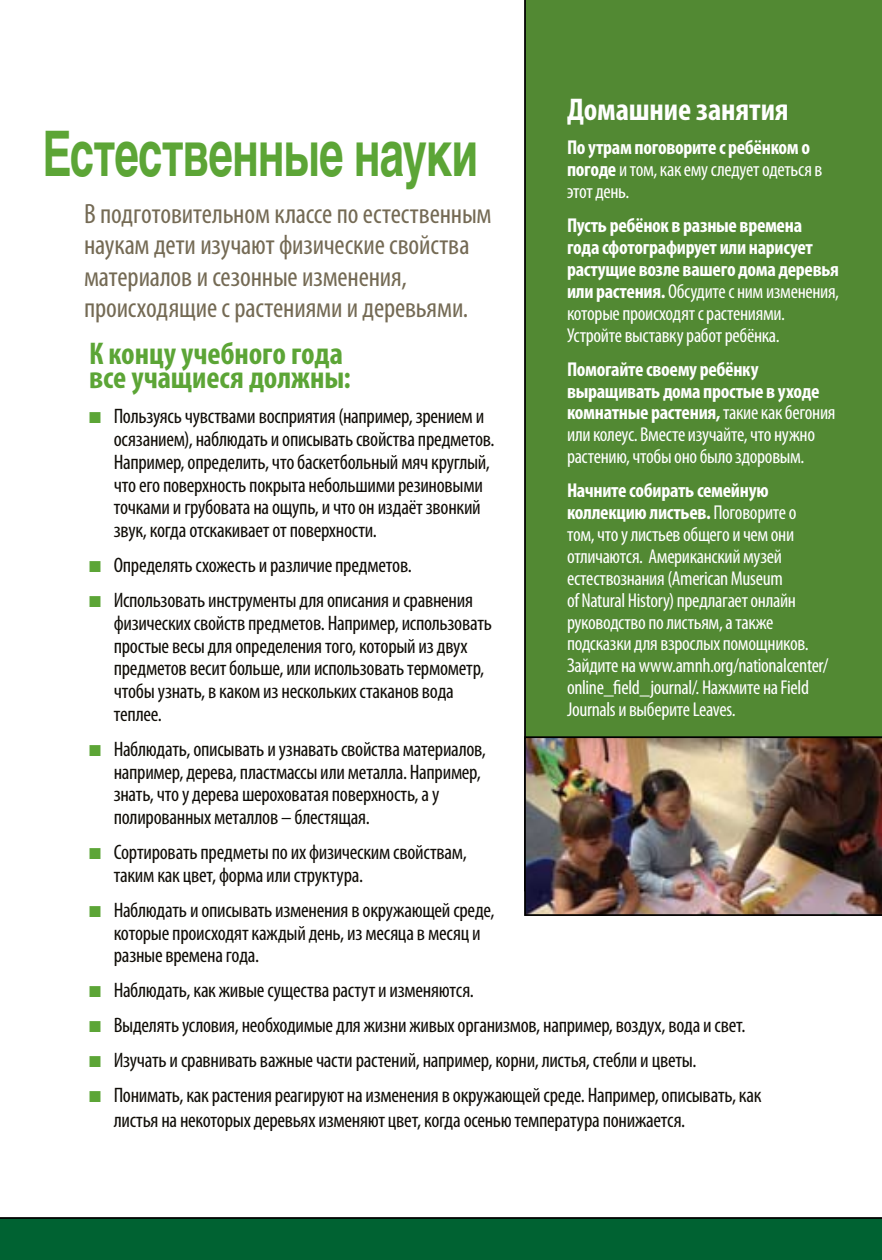
<style>
.page{position:relative;width:882px;height:1260px;background:#fff}
.page>*{position:absolute;margin:0;border:0;box-sizing:border-box;transform-origin:0 0}
.t1{font:700 63px "Helvetica Cyr";letter-spacing:-.025em;color:#5ca536;scale:.7 1}
.t2{font:700 condensed 31.5px/24.5px "Myriad Pro";letter-spacing:-.005em;color:#5ca536}
.t3{font:700 condensed 31.5px "Myriad Pro";letter-spacing:-.005em;color:#fff}
.t4{font:condensed 28px/31.5px "Myriad Pro";letter-spacing:-.005em;color:#746a54}
.t5{font:condensed 21px/22.8px "Myriad Pro";letter-spacing:-.015em;color:#100d07}
.t6{font:condensed 20.12px/21.9px "Myriad Pro";letter-spacing:-.02em;color:#fff}
.t7{font:700 condensed 20.12px/21.9px "Myriad Pro";letter-spacing:-.015em;color:#fff}
.s1{font-weight:700}
.s2{font-weight:400}
.s3{color:#5ca536}
</style>
<div class="page">
<div style="left:524px;top:0;width:358px;height:736px;background:#528933"></div>
<div style="left:0;top:1217px;width:882px;height:43px;background:#006232"></div>
<img style="left:524px;top:736px;width:358px;height:180px">
<h2 class="t3" style="left:567px;top:90px;width:223px">Домашние занятия</h2>
<p class="t6" style="left:567px;top:136px;width:257px"><span class="s1">По утрам поговорите с ребёнком о погоде</span> и том, как ему следует одеться в этот день.</p>
<p class="t7" style="left:567px;top:214px;width:274px">Пусть ребёнок в разные времена года сфотографирует или нарисует растущие возле вашего дома деревья или растения. <span class="s2">Обсудите с ним изменения, которые происходят с растениями.<br>Устройте выставку работ ребёнка.</span></p>
<p class="t6" style="left:567px;top:358px;width:270px"><span class="s1">Помогайте своему ребёнку выращивать дома простые в уходе комнатные растения,</span> такие как бегония или колеус. Вместе изучайте, что нужно растению, чтобы оно было здоровым.</p>
<p class="t6" style="left:567px;top:479px;width:263px"><span class="s1">Начните собирать семейную коллекцию листьев.</span> Поговорите о том, что у листьев общего и чем они отличаются. Американский музей естествознания (American Museum<br>of Natural History) предлагает онлайн руководство по листьям, а также подсказки для взрослых помощников.<br>Зайдите на www.amnh.org/nationalcenter/ online_field_journal/. Нажмите на Field Journals и выберите Leaves.</p>
<h1 class="t1" style="left:42px;top:117px;width:625px">Естественные науки</h1>
<h3 class="t4" style="left:84px;top:197px;width:409px">В подготовительном классе по естественным наукам дети изучают физические свойства материалов и сезонные изменения, происходящие с растениями и деревьями.</h3>
<h2 class="t2" style="left:89px;top:340px;width:263px">К концу учебного года все учащиеся должны:</h2>
<p class="t5" style="left:114px;top:405px;width:382px;text-indent:-24px"><span class="s3">■</span> Пользуясь чувствами восприятия (например, зрением и осязанием), наблюдать и описывать свойства предметов.<br>Например, определить, что баскетбольный мяч круглый, что его поверхность покрыта небольшими резиновыми точками и грубовата на ощупь, и что он издаёт звонкий звук, когда отскакивает от поверхности.</p>
<p class="t5" style="left:89px;top:554px;width:324px"><span class="s3">■</span> Определять схожесть и различие предметов.</p>
<p class="t5" style="left:114px;top:589px;width:380px;text-indent:-24px"><span class="s3">■</span> Использовать инструменты для описания и сравнения физических свойств предметов. Например, использовать простые весы для определения того, который из двух предметов весит больше, или использовать термометр, чтобы узнать, в каком из нескольких стаканов вода теплее.</p>
<p class="t5" style="left:114px;top:737px;width:374px;text-indent:-24px"><span class="s3">■</span> Наблюдать, описывать и узнавать свойства материалов, например, дерева, пластмассы или металла. Например, знать, что у дерева шероховатая поверхность, а у полированных металлов – блестящая.</p>
<p class="t5" style="left:114px;top:841px;width:355px;text-indent:-24px"><span class="s3">■</span> Сортировать предметы по их физическим свойствам, таким как цвет, форма или структура.</p>
<p class="t5" style="left:114px;top:898px;width:382px;text-indent:-24px"><span class="s3">■</span> Наблюдать и описывать изменения в окружающей среде, которые происходят каждый день, из месяца в месяц и разные времена года.</p>
<p class="t5" style="left:89px;top:979px;width:386px"><span class="s3">■</span> Наблюдать, как живые существа растут и изменяются.</p>
<p class="t5" style="left:89px;top:1014px;width:658px"><span class="s3">■</span> Выделять условия, необходимые для жизни живых организмов, например, воздух, вода и свет.</p>
<p class="t5" style="left:89px;top:1049px;width:609px"><span class="s3">■</span> Изучать и сравнивать важные части растений, например, корни, листья, стебли и цветы.</p>
<p class="t5" style="left:114px;top:1083px;width:649px;line-height:24.5px;text-indent:-24px"><span class="s3">■</span> Понимать, как растения реагируют на изменения в окружающей среде. Например, описывать, как листья на некоторых деревьях изменяют цвет, когда осенью температура понижается.</p>
</div>
